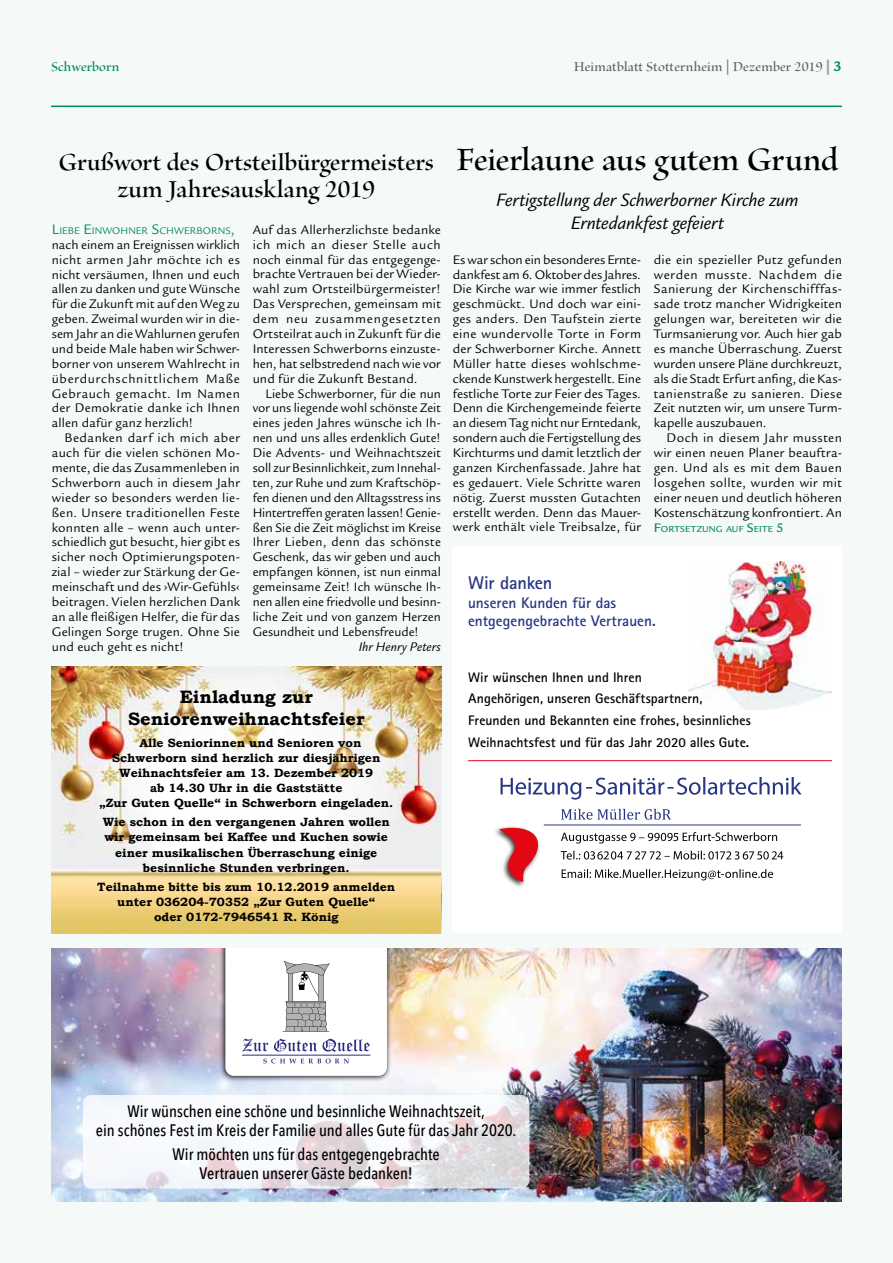
<style>
.page{position:relative;width:893px;height:1263px;background:#f5f9f7}
.page>*{position:absolute;margin:0;border:0;box-sizing:border-box;transform-origin:0 0}
.t1{font:36px "Brioso Pro Semibold Disp";letter-spacing:-.005em;color:#000}
.t2{font:27px/27px "Brioso Pro Semibold Disp";color:#000;text-align:center}
.t3{font:italic 19.5px/23.4px "Legacy Sans Std";letter-spacing:-.005em;color:#000;text-align:center}
.t4{font:700 18.45px "Rotis Sans Serif Std";letter-spacing:-.015em;color:#283583}
.t5{font:700 18px/22.6px "Bookman Old Style";color:#000;text-align:center}
.t6{font:500 condensed 16.5px/19.5px "Avenir Next LT Pro";color:#000;text-align:center}
.t7{font:700 15.3px/18.5px "Rotis Sans Serif Std";color:#283583}
.t8{font:15px "Brioso Pro Semibold Disp";letter-spacing:.01em;color:#646363}
.t9{font:15px "Brioso Pro Semibold Disp";letter-spacing:.005em;color:#008d58}
.t10{font:700 13.8px/21.6px "Rotis Sans Serif Std";letter-spacing:.005em;color:#000}
.t11{font:13.5px/14.9px "Legacy Sans Std";letter-spacing:.01em;color:#000;text-align:justify}
.t12{font:italic 13.5px "Legacy Sans Std";letter-spacing:.005em;color:#000}
.t13{font:700 12px/15.1px "Bookman Old Style";color:#000;text-align:center}
.t14{font:10.5px "Legacy Sans Std";letter-spacing:.005em;color:#008d58}
.t15{font:500 9.45px "Legacy Sans Std";letter-spacing:.015em;color:#008d58}
.s1{font-family:"Legacy Sans Std";font-weight:700;color:#9d9d9c}
.s2{font-family:"Legacy Sans Std";font-weight:700;color:#008d58}
.s3{font-size:15px}
.s4{font-size:13.5px}
</style>
<div class="page">
<img style="left:51px;top:948px;width:791px;height:253px">
<div style="left:219px;top:948px;width:173px;height:134px;background:#000;opacity:.95"></div>
<svg style="left:225px;top:948px;width:162px;height:128px"></svg>
<svg style="left:83px;top:1095px;width:446px;height:93px"></svg>
<img style="left:51px;top:667px;width:390px;height:203px">
<img style="left:51px;top:870px;width:390px;height:63px">
<div style="left:453px;top:546px;width:389px;height:387px;background:#fff"></div>
<img style="left:688px;top:561px;width:144px;height:149px">
<div style="left:493px;top:825px;width:47px;height:64px;background:#000;opacity:.75"></div>
<svg style="left:499px;top:826px;width:41px;height:56px"></svg>
<svg style="left:561px;top:809px;width:110px;height:11px"></svg>
<hr style="left:544px;top:824px;width:257px;height:1px;background:#283583">
<svg style="left:501px;top:777px;width:301px;height:23px"></svg>
<hr style="left:468px;top:760px;width:364px;height:1px;background:#e30613">
<svg style="left:562px;top:869px;width:211px;height:11px"></svg>
<svg style="left:561px;top:851px;width:222px;height:8px"></svg>
<svg style="left:561px;top:832px;width:216px;height:11px"></svg>
<hr style="left:51px;top:106px;width:791px;height:1px;background:#008d58">
<p class="t9" style="left:51px;top:59px;width:70px">Schwerborn</p>
<p class="t8" style="left:574px;top:59px;width:270px">Heimatblatt Stotternheim | Dezember 2019 <span class="s1">|</span><span class="s2">3</span></p>
<h2 class="t2" style="left:59px;top:150px;width:377px">Grußwort des Ortsteilbürgermeisters zum Jahresausklang 2019</h2>
<p class="t11" style="left:52px;top:237px;width:190px">nach einem an Ereignissen wirklich nicht armen Jahr möchte ich es nicht versäumen, Ihnen und euch allen zu danken und gute Wünsche für die Zukunft mit auf den Weg zu geben. Zweimal wurden wir in die&shy;sem Jahr an die Wahlurnen gerufen und beide Male haben wir Schwer&shy;borner von unserem Wahlrecht in überdurchschnittlichem Maße Gebrauch gemacht. Im Namen der Demokratie danke ich Ihnen allen dafür ganz herzlich!</p>
<p class="t11" style="left:52px;top:431px;width:190px;text-indent:13px">Bedanken darf ich mich aber auch für die vielen schönen Mo&shy;mente, die das Zusammenleben in Schwerborn auch in diesem Jahr wieder so besonders werden lie&shy;ßen. Unsere traditionellen Feste konnten alle – wenn auch unter&shy;schiedlich gut besucht, hier gibt es sicher noch Optimierungspoten&shy;zial – wieder zur Stärkung der Ge&shy;meinschaft und des ›Wir-Gefühls‹ beitragen. Vielen herzlichen Dank an alle fleißigen Helfer, die für das Gelingen Sorge trugen. Ohne Sie und euch geht es nicht!</p>
<p class="t14" style="left:52px;top:225px;width:184px"><span class="s3">L</span>IEBE <span class="s3">E</span>INWOHNER <span class="s3">S</span>CHWERBORNS<span class="s3">,</span></p>
<p class="t11" style="left:253px;top:222px;width:190px">Auf das Allerherzlichste bedanke ich mich an dieser Stelle auch noch einmal für das entgegenge&shy;brachte Vertrauen bei der Wieder&shy;wahl zum Ortsteilbürgermeister!<br>Das Versprechen, gemeinsam mit dem neu zusammengesetzten Ortsteilrat auch in Zukunft für die Interessen Schwerborns einzuste&shy;hen, hat selbstredend nach wie vor und für die Zukunft Bestand.</p>
<p class="t11" style="left:253px;top:386px;width:190px;text-indent:13px">Liebe Schwerborner, für die nun vor uns liegende wohl schönste Zeit eines jeden Jahres wünsche ich Ih&shy;nen und uns alles erdenklich Gute!<br>Die Advents- und Weihnachtszeit soll zur Besinnlichkeit, zum Innehal&shy;ten, zur Ruhe und zum Kraftschöp&shy;fen dienen und den Alltagsstress ins Hintertreffen geraten lassen! Genie&shy;ßen Sie die Zeit möglichst im Kreise Ihrer Lieben, denn das schönste Geschenk, das wir geben und auch empfangen können, ist nun einmal gemeinsame Zeit! Ich wünsche Ih&shy;nen allen eine friedvolle und besinn&shy;liche Zeit und von ganzem Herzen Gesundheit und Lebensfreude!</p>
<p class="t12" style="left:359px;top:639px;width:84px">Ihr Henry Peters</p>
<h3 class="t5" style="left:128px;top:685px;width:238px">Einladung zur<br>Seniorenweihnachtsfeier</h3>
<p class="t13" style="left:139px;top:735px;width:224px">Alle Seniorinnen und Senioren von</p>
<p class="t13" style="left:112px;top:750px;width:270px">Schwerborn sind herzlich zur diesjährigen</p>
<p class="t13" style="left:119px;top:765px;width:255px">Weihnachtsfeier am 13. Dezember 2019</p>
<p class="t13" style="left:150px;top:780px;width:194px">ab 14.30 Uhr in die Gaststätte</p>
<p class="t13" style="left:99px;top:795px;width:296px">„Zur Guten Quelle“ in Schwerborn eingeladen.</p>
<p class="t13" style="left:103px;top:814px;width:288px">Wie schon in den vergangenen Jahren wollen wir gemeinsam bei Kaffee und Kuchen sowie einer musikalischen Überraschung einige besinnliche Stunden verbringen.</p>
<p class="t13" style="left:97px;top:879px;width:299px">Teilnahme bitte bis zum 10.12.2019 anmelden unter 036204-70352 „Zur Guten Quelle“<br>oder 0172-7946541 R. König</p>
<h1 class="t1" style="left:456px;top:140px;width:383px">Feierlaune aus gutem Grund</h1>
<h3 class="t3" style="left:496px;top:188px;width:304px">Fertigstellung der Schwerborner Kirche zum<br>Erntedankfest gefeiert</h3>
<p class="t11" style="left:654px;top:252px;width:190px">die ein spezieller Putz gefunden werden musste. Nachdem die Sanierung der Kirchenschifffas&shy;sade trotz mancher Widrigkeiten gelungen war, bereiteten wir die Turmsanierung vor. Auch hier gab es manche Überraschung. Zuerst wurden unsere Pläne durchkreuzt, als die Stadt Erfurt anfing, die Kas&shy;tanienstraße zu sanieren. Diese Zeit nutzten wir, um unsere Turm&shy;kapelle auszubauen.</p>
<p class="t11" style="left:654px;top:431px;width:190px;text-indent:13px">Doch in diesem Jahr mussten wir einen neuen Planer beauftra&shy;gen. Und als es mit dem Bauen losgehen sollte, wurden wir mit einer neuen und deutlich höheren Kostenschätzung konfrontiert. An</p>
<p class="t15" style="left:654px;top:523px;width:131px"><span class="s4">F</span>ORTSETZUNG AUF <span class="s4">S</span>EITE <span class="s4">5</span></p>
<p class="t11" style="left:453px;top:252px;width:190px">Es war schon ein besonderes Ernte&shy;dankfest am 6. Oktober des Jahres.<br>Die Kirche war wie immer festlich geschmückt. Und doch war eini&shy;ges anders. Den Taufstein zierte eine wundervolle Torte in Form der Schwerborner Kirche. Annett Müller hatte dieses wohlschme&shy;ckende Kunstwerk hergestellt. Eine festliche Torte zur Feier des Tages.<br>Denn die Kirchengemeinde feierte an diesem Tag nicht nur Erntedank, sondern auch die Fertigstellung des Kirchturms und damit letztlich der ganzen Kirchenfassade. Jahre hat es gedauert. Viele Schritte waren nötig. Zuerst mussten Gutachten erstellt werden. Denn das Mauer&shy;werk enthält viele Treibsalze, für</p>
<h3 class="t4" style="left:468px;top:571px;width:86px">Wir danken</h3>
<p class="t7" style="left:468px;top:593px;width:189px">unseren Kunden für das entgegengebrachte Vertrauen.</p>
<p class="t10" style="left:468px;top:666px;width:284px">Wir wünschen Ihnen und Ihren<br>Angehörigen, unseren Geschäftspartnern, Freunden und Bekannten eine frohes, besinnliches Weihnachtsfest und für das Jahr 2020 alles Gute.</p>
<p class="t6" style="left:96px;top:1101px;width:422px">Wir wünschen eine schöne und besinnliche Weihnachtszeit,<br>ein schönes Fest im Kreis der Familie und alles Gute für das Jahr 2020.</p>
<p class="t6" style="left:173px;top:1144px;width:269px">Wir möchten uns für das entgegengebrachte<br>Vertrauen unserer Gäste bedanken!</p>
</div>
